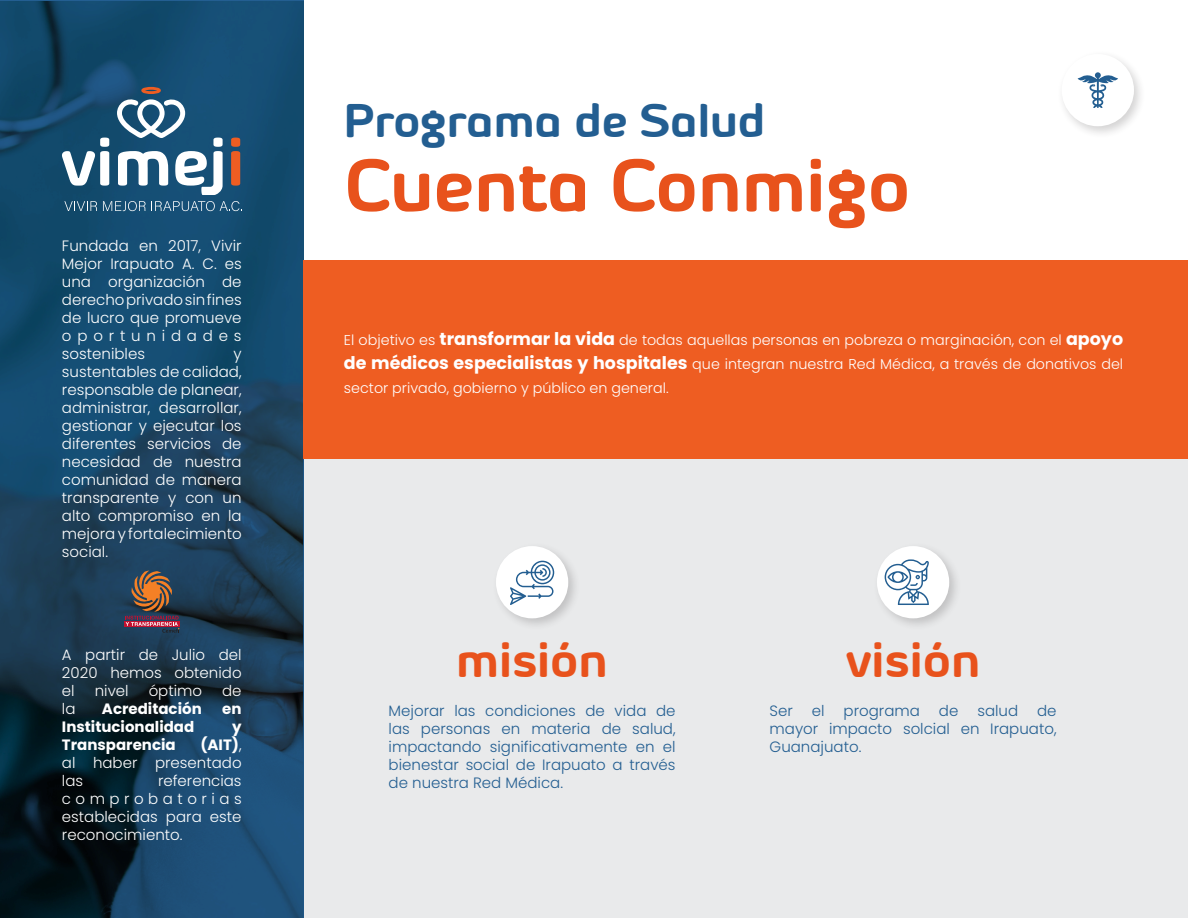
<style>
.page{position:relative;width:1188px;height:918px;background:#fff}
.page>*{position:absolute;margin:0;border:0;box-sizing:border-box;transform-origin:0 0}
.t1{font:700 74.25px "Byom";color:#e8521c}
.t2{font:700 49.5px "Byom";color:#e8521c}
.t3{font:700 47.25px "Byom";color:#235e91}
.t4{font:300 15px/18px "Poppins";color:#fff;text-align:justify}
.t5{font:300 15px/18px "Poppins";color:#235e91;text-align:justify}
.t6{font:700 15px "Poppins";color:#fff}
.t7{font:300 14.25px/23.9px "Poppins";color:#fff;text-align:justify}
.s1{font-weight:700}
.s2{font-weight:700;font-size:17.55px}
</style>
<div class="page">
<div style="left:1057px;top:49px;width:90px;height:90px;background:#231f20;opacity:.2"></div>
<div style="left:1062px;top:54px;width:72px;height:72px;background:#fff;border-radius:50%"></div>
<svg style="left:1078px;top:72px;width:40px;height:36px"></svg>
<div style="left:304px;top:425px;width:884px;height:493px;background:#e9eaeb"></div>
<svg style="left:0;top:0;width:304px;height:918px;background:#15405e"></svg>
<div style="left:872px;top:541px;width:90px;height:90px;background:#231f20;opacity:.2"></div>
<div style="left:877px;top:546px;width:72px;height:72px;background:#fff;border-radius:50%"></div>
<div style="left:491px;top:541px;width:90px;height:90px;background:#231f20;opacity:.2"></div>
<div style="left:496px;top:546px;width:72px;height:72px;background:#fff;border-radius:50%"></div>
<svg style="left:885px;top:559px;width:44px;height:46px"></svg>
<svg style="left:510px;top:561px;width:44px;height:44px"></svg>
<svg style="left:64px;top:201px;width:33px;height:10px"></svg>
<svg style="left:103px;top:201px;width:139px;height:10px"></svg>
<svg style="left:62px;top:138px;width:47px;height:48px"></svg>
<svg style="left:231px;top:138px;width:9px;height:48px"></svg>
<svg style="left:117px;top:87px;width:106px;height:108px"></svg>
<div style="left:304px;top:261px;width:884px;height:198px;background:#ee5d22"></div>
<div style="left:124px;top:621px;width:55px;height:6px;background:#c3102f"></div>
<svg style="left:125px;top:570px;width:54px;height:63px;background:#654d4b"></svg>
<p class="t4" style="left:62px;top:237px;width:181px">Fundada en 2017, Vivir Mejor Irapuato A. C. es una organización de derecho privado sin fines de lucro que promueve oportunidades sostenibles</p>
<p class="t4" style="left:62px;top:345px;width:181px;text-indent:172px">y sustentables de calidad, responsable de planear, administrar, desarrollar, gestionar y ejecutar los diferentes servicios de necesidad de nuestra comunidad de manera transparente y con un alto compromiso en la mejora y fortalecimiento social.</p>
<p class="t4" style="left:62px;top:646px;width:181px">A partir de Julio del 2020 hemos obtenido el</p>
<p class="t4" style="left:95px;top:682px;width:35px">nivel</p>
<p class="t4" style="left:149px;top:682px;width:55px">óptimo</p>
<p class="t4" style="left:222px;top:682px;width:21px">de</p>
<p class="t4" style="left:62px;top:700px;width:15px">la</p>
<p class="t6" style="left:102px;top:700px;width:101px">Acreditación</p>
<p class="t6" style="left:222px;top:700px;width:21px">en</p>
<p class="t6" style="left:62px;top:718px;width:134px">Institucionalidad</p>
<p class="t6" style="left:232px;top:718px;width:11px">y</p>
<p class="t6" style="left:62px;top:736px;width:115px">Transparencia</p>
<p class="t4" style="left:62px;top:736px;width:181px;text-indent:138px"><span class="s1">(AIT)</span>, al haber presentado las</p>
<p class="t4" style="left:62px;top:772px;width:181px;text-indent:96px">referencias comprobatorias establecidas para este reconocimiento.</p>
<p class="t3" style="left:344px;top:92px;width:423px">Programa de Salud</p>
<p class="t1" style="left:344px;top:140px;width:568px">Cuenta Conmigo</p>
<p class="t7" style="left:344px;top:328px;width:781px">El objetivo es <span class="s2">transformar la vida</span> de todas aquellas personas en pobreza o marginación, con el <span class="s2">apoyo de médicos especialistas y hospitales</span> que integran nuestra Red Médica, a través de donativos del sector privado, gobierno y público en general.</p>
<p class="t2" style="left:456px;top:629px;width:153px">misión</p>
<p class="t2" style="left:846px;top:629px;width:136px">visión</p>
<p class="t5" style="left:389px;top:701px;width:289px">Mejorar las condiciones de vida de las personas en materia de salud, impactando significativamente en el bienestar social de Irapuato a través de nuestra Red Médica.</p>
<p class="t5" style="left:770px;top:701px;width:25px">Ser</p>
<p class="t5" style="left:812px;top:701px;width:14px">el</p>
<p class="t5" style="left:844px;top:701px;width:78px">programa</p>
<p class="t5" style="left:939px;top:701px;width:21px">de</p>
<p class="t5" style="left:977px;top:701px;width:42px">salud</p>
<p class="t5" style="left:770px;top:701px;width:289px;text-indent:268px">de mayor impacto solcial en Irapuato, Guanajuato.</p>
</div>
